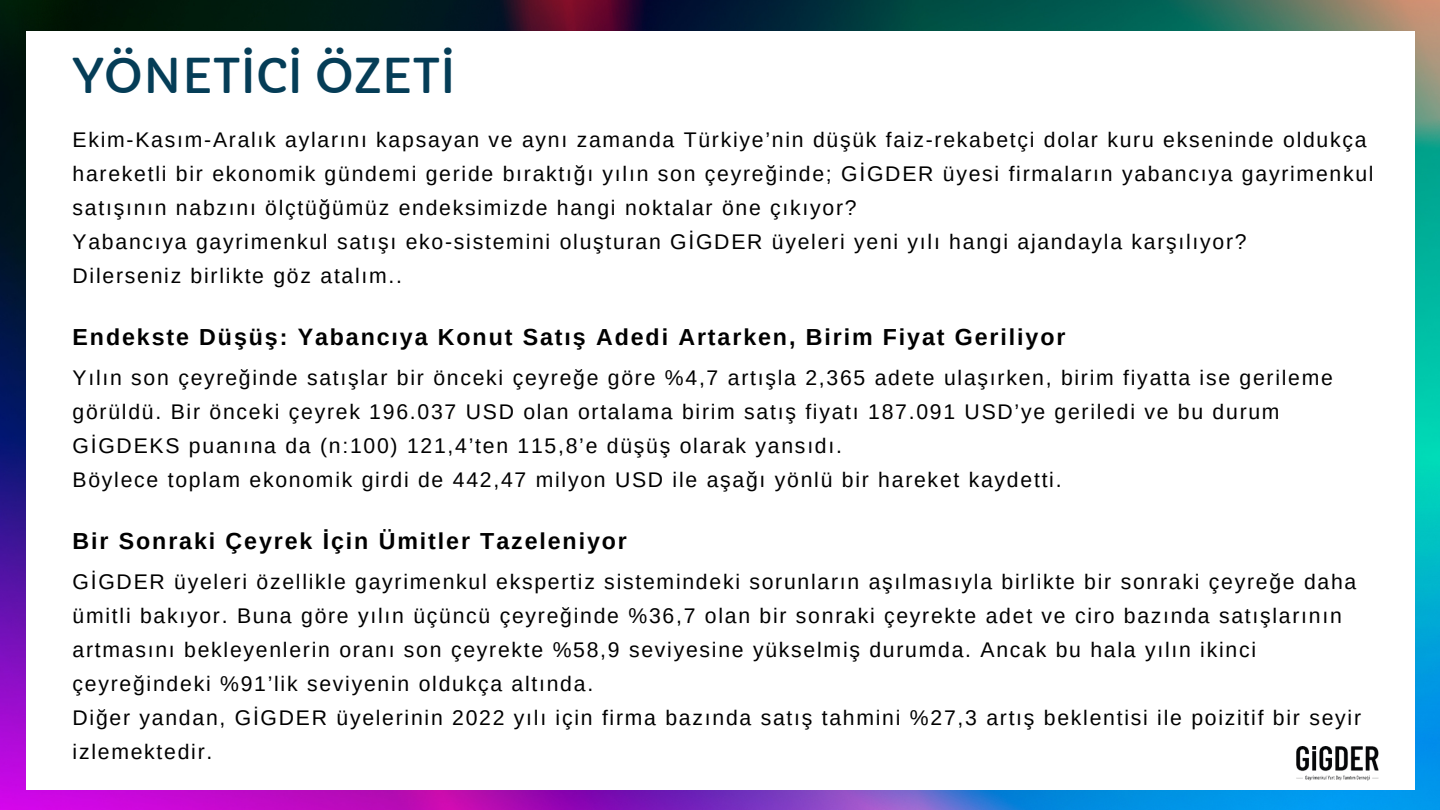
<style>
.page{position:relative;width:1440px;height:810px;background:#fff}
.page>*{position:absolute;margin:0;border:0;box-sizing:border-box;transform-origin:0 0}
.t1{font:47px "Capriola";color:#053d57}
.t2{font:700 23.2px "Arimo";letter-spacing:.08em;color:#000}
.t3{font:21.2px/34px "Arimo";letter-spacing:.08em;color:#000}
.t4{font:21.2px/34px "Arimo";letter-spacing:.08em;color:#000}
</style>
<div class="page">
<img style="left:0;top:0;width:1440px;height:810px">
<div style="left:26px;top:31px;width:1389px;height:759px;background:#fff"></div>
<img style="left:1296px;top:747px;width:83px;height:33px">
<h1 class="t1" style="left:73px;top:48px;width:385px">YÖNETİCİ ÖZETİ</h1>
<p class="t4" style="left:73px;top:122px;width:1303px">Ekim-Kasım-Aralık aylarını kapsayan ve aynı zamanda Türkiye’nin düşük faiz-rekabetçi dolar kuru ekseninde oldukça hareketli bir ekonomik gündemi geride bıraktığı yılın son çeyreğinde; GİGDER üyesi firmaların yabancıya gayrimenkul satışının nabzını ölçtüğümüz endeksimizde hangi noktalar öne çıkıyor?<br>Yabancıya gayrimenkul satışı eko-sistemini oluşturan GİGDER üyeleri yeni yılı hangi ajandayla karşılıyor?<br>Dilerseniz birlikte göz atalım..</p>
<p class="t2" style="left:73px;top:324px;width:994px">Endekste Düşüş: Yabancıya Konut Satış Adedi Artarken, Birim Fiyat Geriliyor</p>
<p class="t3" style="left:73px;top:360px;width:1262px">Yılın son çeyreğinde satışlar bir önceki çeyreğe göre %4,7 artışla 2,365 adete ulaşırken, birim fiyatta ise gerileme görüldü. Bir önceki çeyrek 196.037 USD olan ortalama birim satış fiyatı 187.091 USD’ye geriledi ve bu durum GİGDEKS puanına da (n:100) 121,4’ten 115,8’e düşüş olarak yansıdı.<br>Böylece toplam ekonomik girdi de 442,47 milyon USD ile aşağı yönlü bir hareket kaydetti.</p>
<p class="t2" style="left:73px;top:528px;width:556px">Bir Sonraki Çeyrek İçin Ümitler Tazeleniyor</p>
<p class="t3" style="left:73px;top:564px;width:1290px">GİGDER üyeleri özellikle gayrimenkul ekspertiz sistemindeki sorunların aşılmasıyla birlikte bir sonraki çeyreğe daha ümitli bakıyor. Buna göre yılın üçüncü çeyreğinde %36,7 olan bir sonraki çeyrekte adet ve ciro bazında satışlarının artmasını bekleyenlerin oranı son çeyrekte %58,9 seviyesine yükselmiş durumda. Ancak bu hala yılın ikinci çeyreğindeki %91’lik seviyenin oldukça altında.<br>Diğer yandan, GİGDER üyelerinin 2022 yılı için firma bazında satış tahmini %27,3 artış beklentisi ile poizitif bir seyir izlemektedir.</p>
</div>
